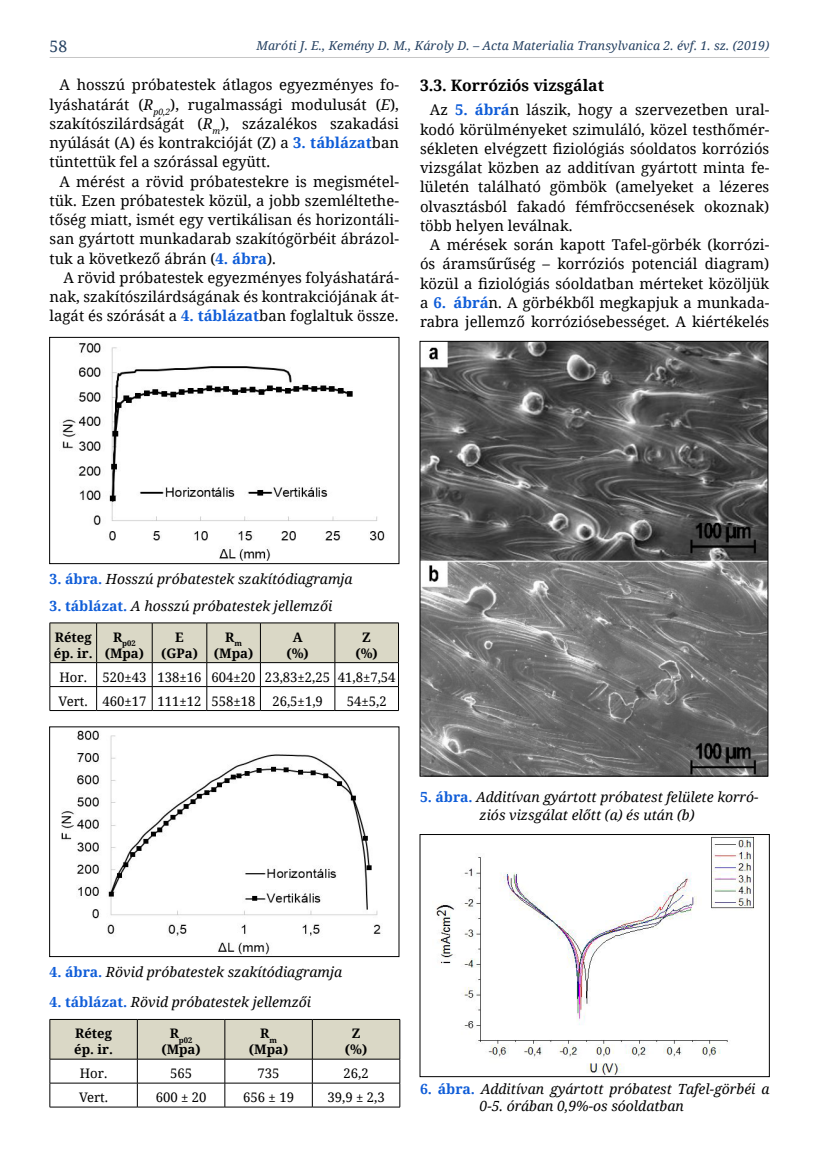
<style>
.page{position:relative;width:819px;height:1161px;background:#fff}
.page>*{position:absolute;margin:0;border:0;box-sizing:border-box;transform-origin:0 0}
.t1{font:700 15.75px "Noto Serif";color:#000}
.t2{font:15.75px "Noto Serif";color:#244061}
.t3{font:14.88px/19.2px "Noto Serif";color:#000;text-align:justify}
.t4{font:italic 14px/17.5px "Noto Serif";color:#000;text-align:center}
.t5{font:13.12px/24px "Noto Serif";color:#000}
.t6{font:700 13.12px/15.8px "Noto Serif";color:#000;text-align:center}
.t7{font:italic 12.25px "Noto Serif";letter-spacing:.01em;color:#244061}
.t8{font:700 7.7px "Noto Serif";color:#000}
.s1{font-style:italic}
.s2{font-weight:700;color:#0f5dd8}
.s3{font-weight:700;font-style:normal;color:#0f5dd8}
</style>
<div class="page">
<hr style="left:50px;top:57px;width:719px;height:1px;background:#c6c6c6">
<img style="left:62px;top:343px;width:323px;height:218px">
<div style="left:49px;top:337px;width:350px;height:227px;border:1px solid #000"></div>
<svg style="left:50px;top:623px;width:349px;height:87px"></svg>
<hr style="left:50px;top:710px;width:47px;height:1px;background:#000">
<hr style="left:97px;top:710px;width:55px;height:1px;background:#000">
<hr style="left:152px;top:710px;width:55px;height:1px;background:#000">
<hr style="left:207px;top:710px;width:53px;height:1px;background:#000">
<hr style="left:260px;top:710px;width:75px;height:1px;background:#000">
<hr style="left:335px;top:710px;width:63px;height:1px;background:#000">
<img style="left:61px;top:730px;width:320px;height:225px">
<div style="left:49px;top:727px;width:350px;height:230px;border:1px solid #000"></div>
<svg style="left:50px;top:1019px;width:350px;height:88px"></svg>
<hr style="left:50px;top:1107px;width:87px;height:1px;background:#000">
<hr style="left:137px;top:1107px;width:88px;height:1px;background:#000">
<hr style="left:225px;top:1107px;width:87px;height:1px;background:#000">
<hr style="left:312px;top:1107px;width:88px;height:1px;background:#000">
<img style="left:422px;top:343px;width:344px;height:431px">
<div style="left:420px;top:341px;width:348px;height:435px;border:1px solid #000"></div>
<img style="left:436px;top:836px;width:318px;height:239px">
<div style="left:420px;top:834px;width:349px;height:243px;border:1px solid #000"></div>
<p class="t2" style="left:50px;top:35px;width:19px">58</p>
<p class="t7" style="left:256px;top:37px;width:514px">Maróti J. E., Kemény D. M., Károly D. – Acta Materialia Transylvanica 2. évf. 1. sz. (2019)</p>
<p class="t3" style="left:50px;top:75px;width:351px;text-indent:10px">A hosszú próbatestek átlagos egyezményes fo&shy;lyáshatárát (<span class="s1">R</span><sub>p0,2</sub>), rugalmassági modulusát (<span class="s1">E</span>), szakítószilárdságát (<span class="s1">R</span><sub>m</sub>), százalékos szakadási nyúlását (A) és kontrakcióját (Z) a <span class="s2">3. táblázat</span>ban tüntettük fel a szórással együtt.</p>
<p class="t3" style="left:50px;top:171px;width:351px;text-indent:10px">A mérést a rövid próbatestekre is megismétel&shy;tük. Ezen próbatestek közül, a jobb szemléltethe&shy;tőség miatt, ismét egy vertikálisan és horizontáli&shy;san gyártott munkadarab szakítógörbéit ábrázol&shy;tuk a következő ábrán (<span class="s2">4. ábra</span>).</p>
<p class="t3" style="left:50px;top:267px;width:351px;text-indent:14px">A rövid próbatestek egyezményes folyáshatárá&shy;nak, szakítószilárdságának és kontrakciójának át&shy;lagát és szórását a <span class="s2">4. táblázat</span>ban foglaltuk össze.</p>
<p class="t1" style="left:420px;top:74px;width:186px">3.3. Korróziós vizsgálat</p>
<p class="t3" style="left:420px;top:100px;width:351px;text-indent:10px">Az <span class="s2">5. ábrá</span>n lászik, hogy a szervezetben ural&shy;kodó körülményeket szimuláló, közel testhőmér&shy;sékleten elvégzett fiziológiás sóoldatos korróziós vizsgálat közben az additívan gyártott minta fe&shy;lületén található gömbök (amelyeket a lézeres olvasztásból fakadó fémfröccsenések okoznak) több helyen leválnak.</p>
<p class="t3" style="left:420px;top:235px;width:351px;text-indent:10px">A mérések során kapott Tafel-görbék (korrózi&shy;ós áramsűrűség – korróziós potenciál diagram) közül a fiziológiás sóoldatban mérteket közöljük a <span class="s2">6. ábrá</span>n. A görbékből megkapjuk a munkada&shy;rabra jellemző korróziósebességet. A kiértékelés</p>
<p class="t4" style="left:50px;top:569px;width:304px"><span class="s3">3. ábra.</span> Hosszú próbatestek szakítódiagramja</p>
<p class="t4" style="left:50px;top:596px;width:284px"><span class="s3">3. táblázat.</span> A hosszú próbatestek jellemzői</p>
<p class="t6" style="left:54px;top:629px;width:40px;text-align:left">Réteg ép. ir.</p>
<p class="t8" style="left:113px;top:638px;width:24px"><sup>R</sup>p02</p>
<p class="t6" style="left:161px;top:629px;width:38px">E (GPa)</p>
<p class="t6" style="left:214px;top:629px;width:41px">R<sub>m </sub>(Mpa)</p>
<p class="t6" style="left:286px;top:629px;width:24px">A (%)</p>
<p class="t6" style="left:355px;top:629px;width:24px">Z (%)</p>
<p class="t5" style="left:59px;top:664px;width:338px">Hor. 520±43 138±16 604±20 23,83±2,25 41,8±7,54<br>Vert. 460±17 111±12 558±18</p>
<p class="t6" style="left:105px;top:645px;width:41px">(Mpa)</p>
<p class="t5" style="left:272px;top:688px;width:52px">26,5±1,9</p>
<p class="t5" style="left:347px;top:688px;width:41px">54±5,2</p>
<p class="t4" style="left:420px;top:788px;width:340px"><span class="s3">5. ábra.</span> Additívan gyártott próbatest felülete korró&shy;ziós vizsgálat előtt (a) és után (b)</p>
<p class="t4" style="left:50px;top:962px;width:294px"><span class="s3">4. ábra.</span> Rövid próbatestek szakítódiagramja</p>
<p class="t4" style="left:50px;top:993px;width:263px"><span class="s3">4. táblázat.</span> Rövid próbatestek jellemzői</p>
<p class="t6" style="left:74px;top:1025px;width:40px;text-align:left">Réteg ép. ir.</p>
<p class="t8" style="left:170px;top:1034px;width:24px"><sup>R</sup>p02</p>
<p class="t6" style="left:249px;top:1025px;width:41px">R<sub>m </sub>(Mpa)</p>
<p class="t6" style="left:345px;top:1025px;width:24px">Z (%)</p>
<p class="t6" style="left:161px;top:1041px;width:41px">(Mpa)</p>
<p class="t5" style="left:80px;top:1061px;width:29px">Hor.</p>
<p class="t5" style="left:170px;top:1061px;width:24px">565</p>
<p class="t5" style="left:257px;top:1061px;width:24px">735</p>
<p class="t5" style="left:343px;top:1061px;width:27px">26,2</p>
<p class="t5" style="left:79px;top:1085px;width:31px">Vert.</p>
<p class="t5" style="left:156px;top:1085px;width:52px">600 ± 20</p>
<p class="t5" style="left:243px;top:1085px;width:52px">656 ± 19</p>
<p class="t5" style="left:327px;top:1085px;width:59px">39,9 ± 2,3</p>
<p class="t4" style="left:479px;top:1079px;width:291px;text-align:left;text-indent:-60px"><span class="s3">6. ábra.</span> Additívan gyártott próbatest Tafel-görbéi a<br>0-5. órában 0,9%-os sóoldatban</p>
</div>
